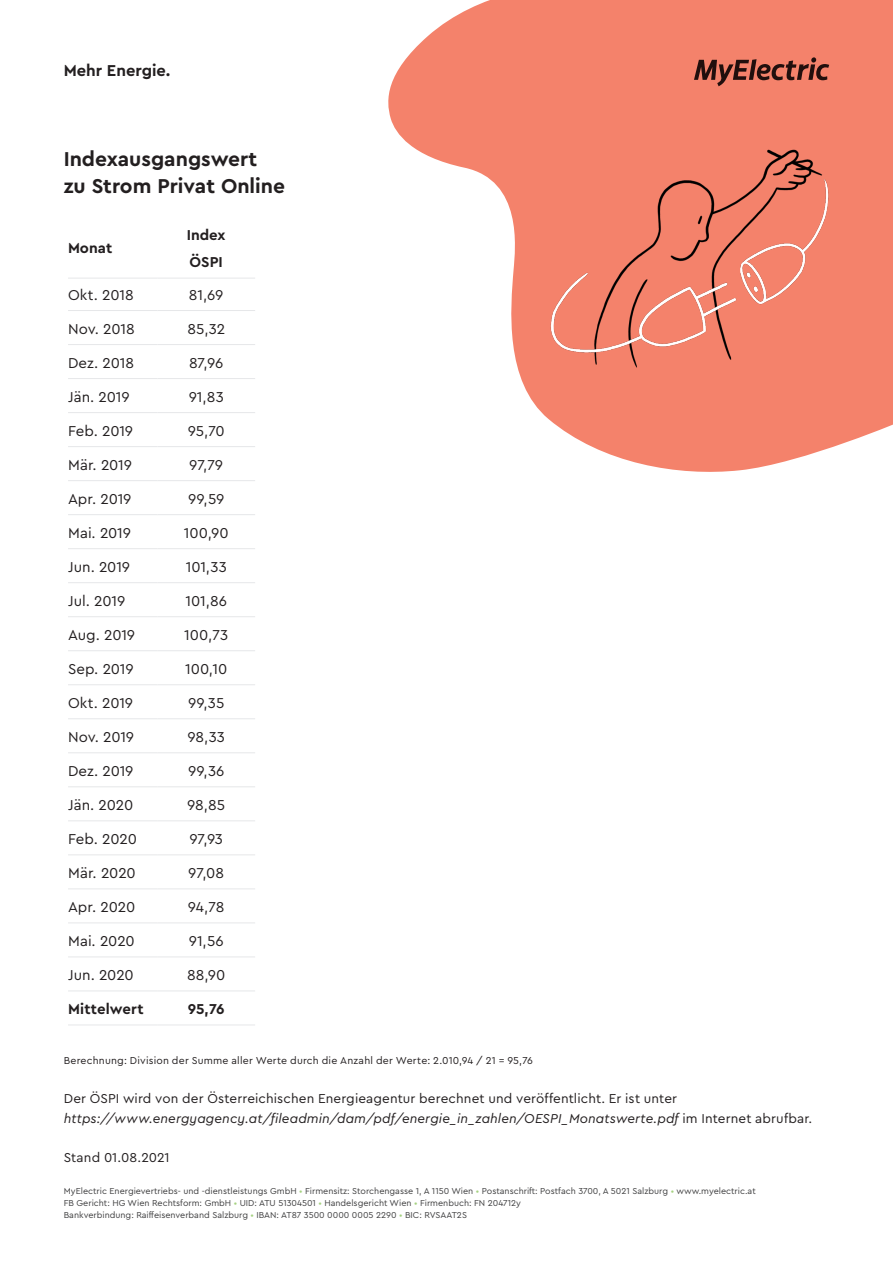
<style>
.page{position:relative;width:893px;height:1263px;background:#fff}
.page>*{position:absolute;margin:0;border:0;box-sizing:border-box;transform-origin:0 0}
.t1{font:700 21px/27px "Cera Pro";color:#231f20}
.t2{font:700 16.5px "Cera Pro";color:#231f20}
.copy_klein{font:15px "Cera Pro";letter-spacing:-.005em;color:#231f20}
.copy_klein-2{font:700 15px/27px "Cera Pro";color:#231f20}
.copy{font:13.5px/19.5px "Cera Pro";letter-spacing:.005em;color:#231f20}
.copy_klein-3{font:10.5px "Cera Pro";letter-spacing:.02em;color:#231f20}
.t3{font:9px/12px "Cera Pro";color:#3e3e3f}
.s1{font-style:italic}
.s2{color:#a6d282}
</style>
<div class="page">
<svg style="left:388px;top:0;width:505px;height:472px;fill:#f4826b"></svg>
<img style="left:486px;top:110px;width:407px;height:296px">
<hr style="left:68px;top:278px;width:89px;height:1px;background:#e6e7e9">
<hr style="left:157px;top:278px;width:98px;height:1px;background:#e6e7e9">
<hr style="left:68px;top:310px;width:89px;height:1px;background:#e6e7e9">
<hr style="left:157px;top:310px;width:98px;height:1px;background:#e6e7e9">
<hr style="left:68px;top:344px;width:89px;height:1px;background:#e6e7e9">
<hr style="left:157px;top:344px;width:98px;height:1px;background:#e6e7e9">
<hr style="left:68px;top:378px;width:89px;height:1px;background:#e6e7e9">
<hr style="left:157px;top:378px;width:98px;height:1px;background:#e6e7e9">
<hr style="left:68px;top:412px;width:89px;height:1px;background:#e6e7e9">
<hr style="left:157px;top:412px;width:98px;height:1px;background:#e6e7e9">
<hr style="left:68px;top:446px;width:89px;height:1px;background:#e6e7e9">
<hr style="left:157px;top:446px;width:98px;height:1px;background:#e6e7e9">
<hr style="left:68px;top:480px;width:89px;height:1px;background:#e6e7e9">
<hr style="left:157px;top:480px;width:98px;height:1px;background:#e6e7e9">
<hr style="left:68px;top:514px;width:89px;height:1px;background:#e6e7e9">
<hr style="left:157px;top:514px;width:98px;height:1px;background:#e6e7e9">
<hr style="left:68px;top:548px;width:89px;height:1px;background:#e6e7e9">
<hr style="left:157px;top:548px;width:98px;height:1px;background:#e6e7e9">
<hr style="left:68px;top:582px;width:89px;height:1px;background:#e6e7e9">
<hr style="left:157px;top:582px;width:98px;height:1px;background:#e6e7e9">
<hr style="left:68px;top:616px;width:89px;height:1px;background:#e6e7e9">
<hr style="left:157px;top:616px;width:98px;height:1px;background:#e6e7e9">
<hr style="left:68px;top:650px;width:89px;height:1px;background:#e6e7e9">
<hr style="left:157px;top:650px;width:98px;height:1px;background:#e6e7e9">
<hr style="left:68px;top:684px;width:89px;height:1px;background:#e6e7e9">
<hr style="left:157px;top:684px;width:98px;height:1px;background:#e6e7e9">
<hr style="left:68px;top:718px;width:89px;height:1px;background:#e6e7e9">
<hr style="left:157px;top:718px;width:98px;height:1px;background:#e6e7e9">
<hr style="left:68px;top:752px;width:89px;height:1px;background:#e6e7e9">
<hr style="left:157px;top:752px;width:98px;height:1px;background:#e6e7e9">
<hr style="left:68px;top:786px;width:89px;height:1px;background:#e6e7e9">
<hr style="left:157px;top:786px;width:98px;height:1px;background:#e6e7e9">
<hr style="left:68px;top:820px;width:89px;height:1px;background:#e6e7e9">
<hr style="left:157px;top:820px;width:98px;height:1px;background:#e6e7e9">
<hr style="left:68px;top:854px;width:89px;height:1px;background:#e6e7e9">
<hr style="left:157px;top:854px;width:98px;height:1px;background:#e6e7e9">
<hr style="left:68px;top:888px;width:89px;height:1px;background:#e6e7e9">
<hr style="left:157px;top:888px;width:98px;height:1px;background:#e6e7e9">
<hr style="left:68px;top:922px;width:89px;height:1px;background:#e6e7e9">
<hr style="left:157px;top:922px;width:98px;height:1px;background:#e6e7e9">
<hr style="left:68px;top:956px;width:89px;height:1px;background:#e6e7e9">
<hr style="left:157px;top:956px;width:98px;height:1px;background:#e6e7e9">
<hr style="left:68px;top:990px;width:89px;height:1px;background:#e6e7e9">
<hr style="left:157px;top:990px;width:98px;height:1px;background:#e6e7e9">
<hr style="left:68px;top:1024px;width:89px;height:1px;background:#e6e7e9">
<hr style="left:157px;top:1024px;width:98px;height:1px;background:#e6e7e9">
<svg style="left:694px;top:57px;width:135px;height:29px;background:#ad5b4b"></svg>
<h2 class="t2" style="left:64px;top:60px;width:108px">Mehr Energie.</h2>
<h2 class="t1" style="left:64px;top:144px;width:223px">Indexausgangswert<br>zu Strom Privat Online</h2>
<h3 class="copy_klein-2" style="left:68px;top:234px;width:46px">Monat</h3>
<h3 class="copy_klein-2" style="left:187px;top:220px;width:40px">Index<br>ÖSPI</h3>
<p class="copy_klein" style="left:68px;top:285px;width:67px">Okt. 2018</p>
<p class="copy_klein" style="left:189px;top:285px;width:36px">81,69</p>
<p class="copy_klein" style="left:68px;top:319px;width:68px">Nov. 2018</p>
<p class="copy_klein" style="left:187px;top:319px;width:39px">85,32</p>
<p class="copy_klein" style="left:68px;top:353px;width:67px">Dez. 2018</p>
<p class="copy_klein" style="left:189px;top:353px;width:36px">87,96</p>
<p class="copy_klein" style="left:68px;top:387px;width:63px">Jän. 2019</p>
<p class="copy_klein" style="left:189px;top:387px;width:37px">91,83</p>
<p class="copy_klein" style="left:68px;top:421px;width:67px">Feb. 2019</p>
<p class="copy_klein" style="left:188px;top:421px;width:38px">95,70</p>
<p class="copy_klein" style="left:68px;top:455px;width:65px">Mär. 2019</p>
<p class="copy_klein" style="left:189px;top:455px;width:36px">97,79</p>
<p class="copy_klein" style="left:68px;top:489px;width:65px">Apr. 2019</p>
<p class="copy_klein" style="left:188px;top:489px;width:38px">99,59</p>
<p class="copy_klein" style="left:68px;top:523px;width:65px">Mai. 2019</p>
<p class="copy_klein" style="left:184px;top:523px;width:46px">100,90</p>
<p class="copy_klein" style="left:68px;top:557px;width:64px">Jun. 2019</p>
<p class="copy_klein" style="left:186px;top:557px;width:43px">101,33</p>
<p class="copy_klein" style="left:68px;top:591px;width:59px">Jul. 2019</p>
<p class="copy_klein" style="left:185px;top:591px;width:43px">101,86</p>
<p class="copy_klein" style="left:68px;top:625px;width:69px">Aug. 2019</p>
<p class="copy_klein" style="left:184px;top:625px;width:45px">100,73</p>
<p class="copy_klein" style="left:68px;top:659px;width:67px">Sep. 2019</p>
<p class="copy_klein" style="left:185px;top:659px;width:44px">100,10</p>
<p class="copy_klein" style="left:68px;top:693px;width:67px">Okt. 2019</p>
<p class="copy_klein" style="left:188px;top:693px;width:38px">99,35</p>
<p class="copy_klein" style="left:68px;top:727px;width:68px">Nov. 2019</p>
<p class="copy_klein" style="left:187px;top:727px;width:39px">98,33</p>
<p class="copy_klein" style="left:68px;top:761px;width:67px">Dez. 2019</p>
<p class="copy_klein" style="left:188px;top:761px;width:38px">99,36</p>
<p class="copy_klein" style="left:68px;top:795px;width:67px">Jän. 2020</p>
<p class="copy_klein" style="left:187px;top:795px;width:40px">98,85</p>
<p class="copy_klein" style="left:68px;top:829px;width:70px">Feb. 2020</p>
<p class="copy_klein" style="left:189px;top:829px;width:35px">97,93</p>
<p class="copy_klein" style="left:68px;top:863px;width:69px">Mär. 2020</p>
<p class="copy_klein" style="left:188px;top:863px;width:37px">97,08</p>
<p class="copy_klein" style="left:68px;top:897px;width:69px">Apr. 2020</p>
<p class="copy_klein" style="left:188px;top:897px;width:38px">94,78</p>
<p class="copy_klein" style="left:68px;top:931px;width:68px">Mai. 2020</p>
<p class="copy_klein" style="left:189px;top:931px;width:36px">91,56</p>
<p class="copy_klein" style="left:68px;top:965px;width:67px">Jun. 2020</p>
<p class="copy_klein" style="left:187px;top:965px;width:40px">88,90</p>
<p class="copy_klein-2" style="left:68px;top:995px;width:77px">Mittelwert</p>
<p class="copy_klein-2" style="left:188px;top:995px;width:38px">95,76</p>
<p class="copy_klein-3" style="left:64px;top:1054px;width:471px">Berechnung: Division der Summe aller Werte durch die Anzahl der Werte: 2.010,94 / 21 = 95,76</p>
<p class="copy" style="left:64px;top:1088px;width:750px">Der ÖSPI wird von der Österreichischen Energieagentur berechnet und veröffentlicht. Er ist unter <span class="s1">https://www.energyagency.at/fileadmin/dam/pdf/energie_in_zahlen/OESPI_Monatswerte.pdf</span> im Internet abrufbar.</p>
<p class="copy" style="left:64px;top:1147px;width:107px">Stand 01.08.2021</p>
<p class="t3" style="left:64px;top:1184px;width:693px">MyElectric Energievertriebs- und -dienstleistungs GmbH <span class="s2">•</span> Firmensitz: Storchengasse 1, A 1150 Wien <span class="s2">•</span> Postanschrift: Postfach 3700, A 5021 Salzburg <span class="s2">•</span> www.myelectric.at</p>
<p class="t3" style="left:64px;top:1196px;width:459px">FB Gericht: HG Wien Rechtsform: GmbH <span class="s2">•</span> UID: ATU 51304501 <span class="s2">•</span> Handelsgericht Wien <span class="s2">•</span> Firmenbuch: FN 204712y<br>Bankverbindung: Raiffeisenverband Salzburg <span class="s2">•</span> IBAN: AT87 3500 0000 0005 2290 <span class="s2">•</span> BIC: RVSAAT2S</p>
</div>
